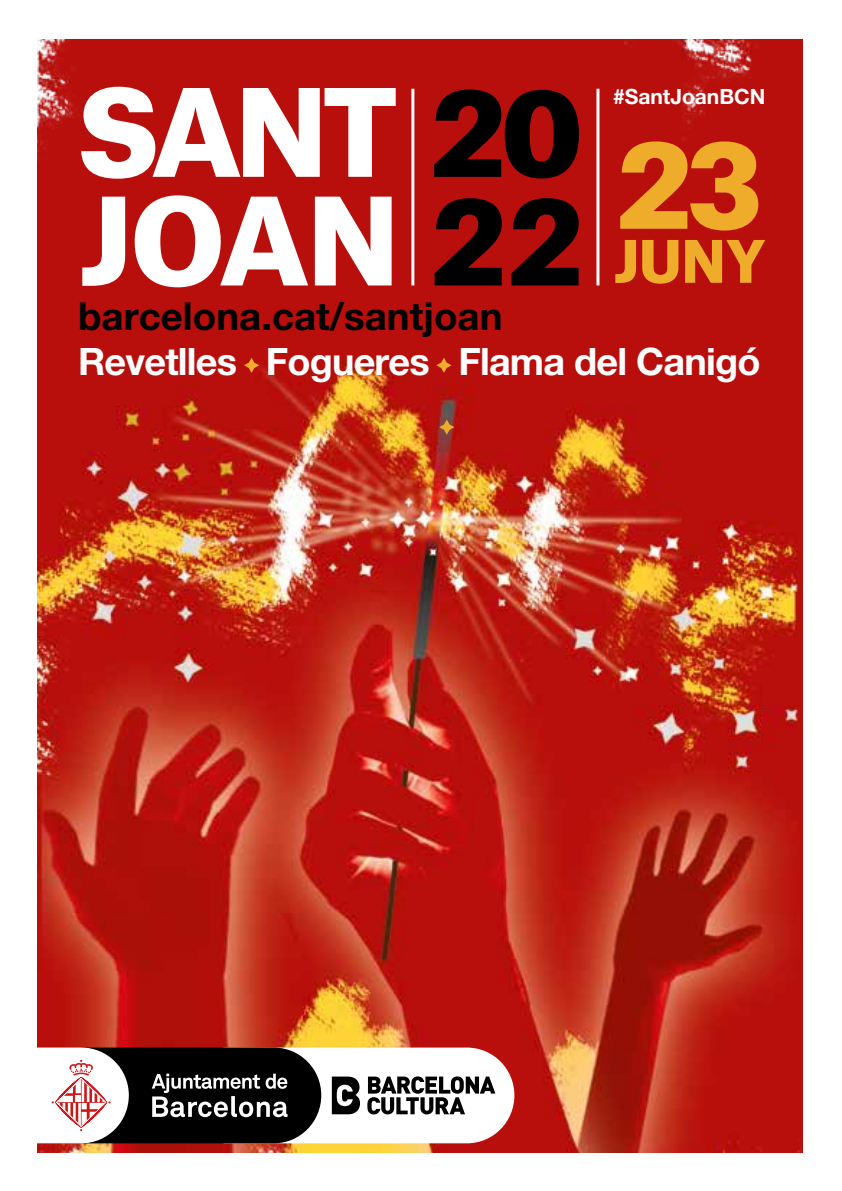
<style>
.page{position:relative;width:842px;height:1191px;background:#fff}
.page>*{position:absolute;margin:0;border:0;box-sizing:border-box;transform-origin:0 0}
.t1{font:900 116px/108.6px "Atlas Grotesk";letter-spacing:-.05em;color:#fff}
.t2{font:900 116px "Atlas Grotesk";color:#efab2a}
.t3{font:900 56px "Atlas Grotesk";color:#efab2a}
.t4{font:700 38.6px "Helvetica Neue LT Pro";color:#000}
.t5{font:700 37.8px "Helvetica Neue LT Pro";letter-spacing:-.02em;color:#fff}
.t6{font:700 21px "Helvetica Neue LT Pro";color:#fff}
.s1{color:#000}
</style>
<div class="page">
<svg style="left:802px;top:1129px;width:1px;height:20px"></svg>
<img style="left:37px;top:40px;width:765px;height:1112px">
<hr style="left:596px;top:89px;width:3px;height:196px;background:#fff">
<hr style="left:411px;top:89px;width:3px;height:196px;background:#fff">
<svg style="left:244px;top:358px;width:15px;height:15px"></svg>
<svg style="left:439px;top:419px;width:15px;height:16px"></svg>
<svg style="left:37px;top:1047px;width:477px;height:96px"></svg>
<svg style="left:436px;top:358px;width:16px;height:15px"></svg>
<h1 class="t1" style="left:78px;top:66px;width:507px">SANT <span class="s1">20<br></span>JOAN <span class="s1">22</span></h1>
<p class="t6" style="left:613px;top:83px;width:154px">#SantJoanBCN</p>
<h1 class="t2" style="left:616px;top:88px;width:148px">23</h1>
<h2 class="t3" style="left:613px;top:215px;width:154px">JUNY</h2>
<p class="t4" style="left:78px;top:293px;width:426px">barcelona.cat/santjoan</p>
<p class="t5" style="left:78px;top:338px;width:684px">Revetlles Fogueres Flama del Canigó</p>
</div>
